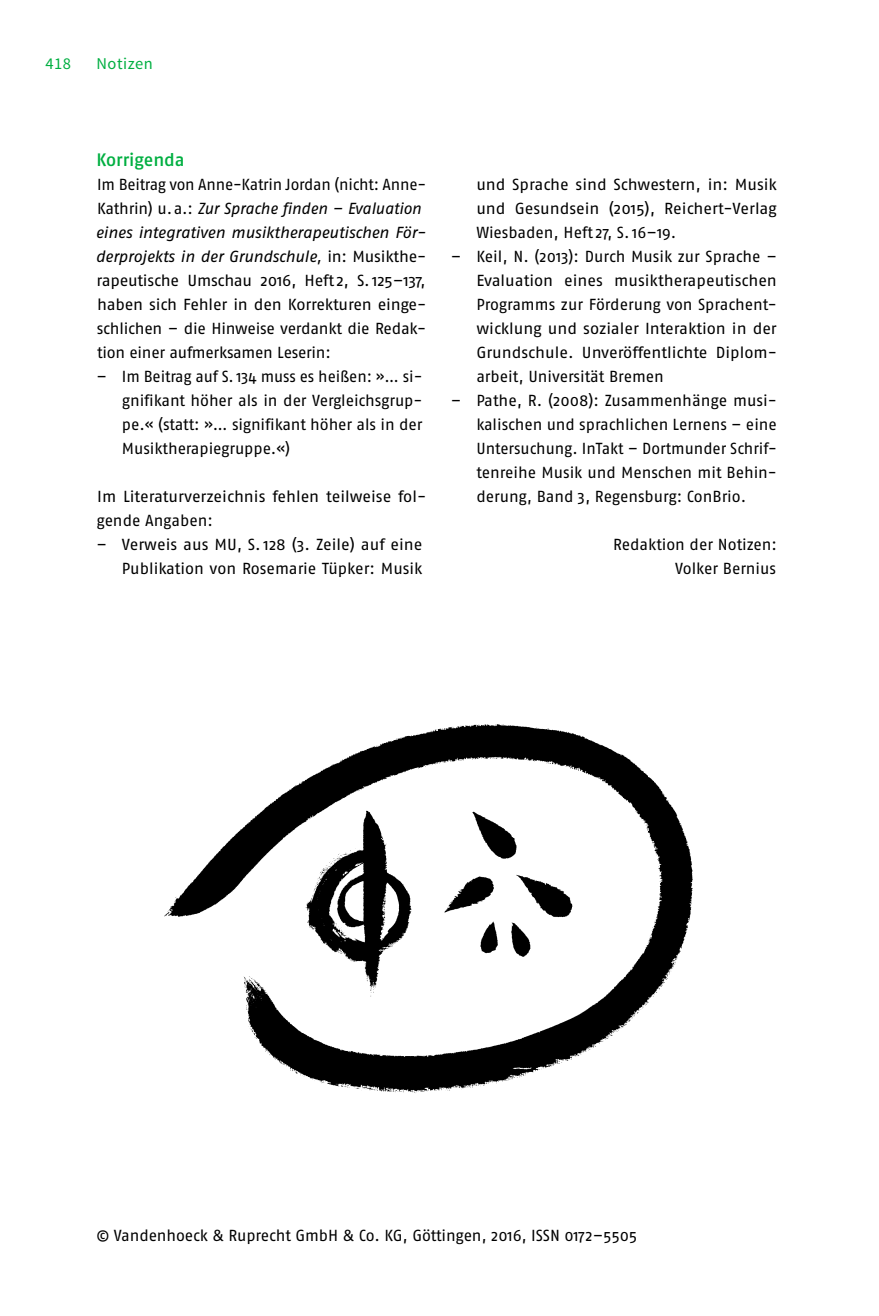
<style>
.page{position:relative;width:879px;height:1316px;background:#fff}
.page>*{position:absolute;margin:0;border:0;box-sizing:border-box;transform-origin:0 0}
.Zwischentitel_grün{font:500 18px "Fago No";letter-spacing:-.005em;color:#00af41}
.t1{font:16.4px "Source Sans Pro";letter-spacing:.03em;color:#00af41}
.Lauftext_ohne_Einzug{font:16px/24px "Fago No";letter-spacing:-.01em;color:#000;text-align:justify}
.s1{font-style:italic}
</style>
<div class="page">
<img style="left:164px;top:724px;width:529px;height:369px">
<p class="t1" style="left:45px;top:53px;width:27px">418</p>
<p class="t1" style="left:96px;top:53px;width:58px">Notizen</p>
<p class="Zwischentitel_grün" style="left:96px;top:149px;width:90px">Korrigenda</p>
<p class="Lauftext_ohne_Einzug" style="left:95px;top:172px;width:332px;text-align:left">Im Beitrag von Anne-Katrin Jordan (nicht: Anne-Kathrin) u.a.: <span class="s1">Zur Sprache finden – Evaluation eines integrativen musiktherapeutischen För&shy;derprojekts in der Grundschule,</span> in: Musikthe&shy;rapeutische Umschau 2016, Heft 2, S.125–137, haben sich Fehler in den Korrekturen einge&shy;schlichen – die Hinweise verdankt die Redak&shy;tion einer aufmerksamen Leserin:</p>
<p class="Lauftext_ohne_Einzug" style="left:122px;top:364px;width:302px;text-indent:-26px">– Im Beitrag auf S. 134 muss es heißen: »… si&shy;gnifikant höher als in der Vergleichsgrup&shy;pe.« (statt: »… signifikant höher als in der Musiktherapiegruppe.«)</p>
<p class="Lauftext_ohne_Einzug" style="left:96px;top:484px;width:331px">Im Literaturverzeichnis fehlen teilweise fol&shy;gende Angaben:</p>
<p class="Lauftext_ohne_Einzug" style="left:96px;top:532px;width:328px;text-align:right">– Verweis aus MU, S. 128 (3. Zeile) auf eine<br>Publikation von Rosemarie Tüpker: Musik</p>
<p class="Lauftext_ohne_Einzug" style="left:476px;top:172px;width:302px">und Sprache sind Schwestern, in: Musik und Gesundsein (2015), Reichert-Verlag Wiesbaden, Heft 27, S. 16–19.</p>
<p class="Lauftext_ohne_Einzug" style="left:476px;top:244px;width:302px;text-indent:-26px">– Keil, N. (2013): Durch Musik zur Sprache – Evaluation eines musiktherapeutischen Programms zur Förderung von Sprachent&shy;wicklung und sozialer Interaktion in der Grundschule. Unveröffentlichte Diplom&shy;arbeit, Universität Bremen</p>
<p class="Lauftext_ohne_Einzug" style="left:476px;top:388px;width:302px;text-indent:-26px">– Pathe, R. (2008): Zusammenhänge musi&shy;kalischen und sprachlichen Lernens – eine Untersuchung. InTakt – Dortmunder Schrif&shy;tenreihe Musik und Menschen mit Behin&shy;derung, Band 3, Regensburg: ConBrio.</p>
<p class="Lauftext_ohne_Einzug" style="left:613px;top:532px;width:165px;text-align:right">Redaktion der Notizen:<br>Volker Bernius</p>
<p class="Lauftext_ohne_Einzug" style="left:96px;top:1223px;width:542px">© Vandenhoeck &amp; Ruprecht GmbH &amp; Co. KG, Göttingen, 2016, ISSN 0172–5505</p>
</div>
